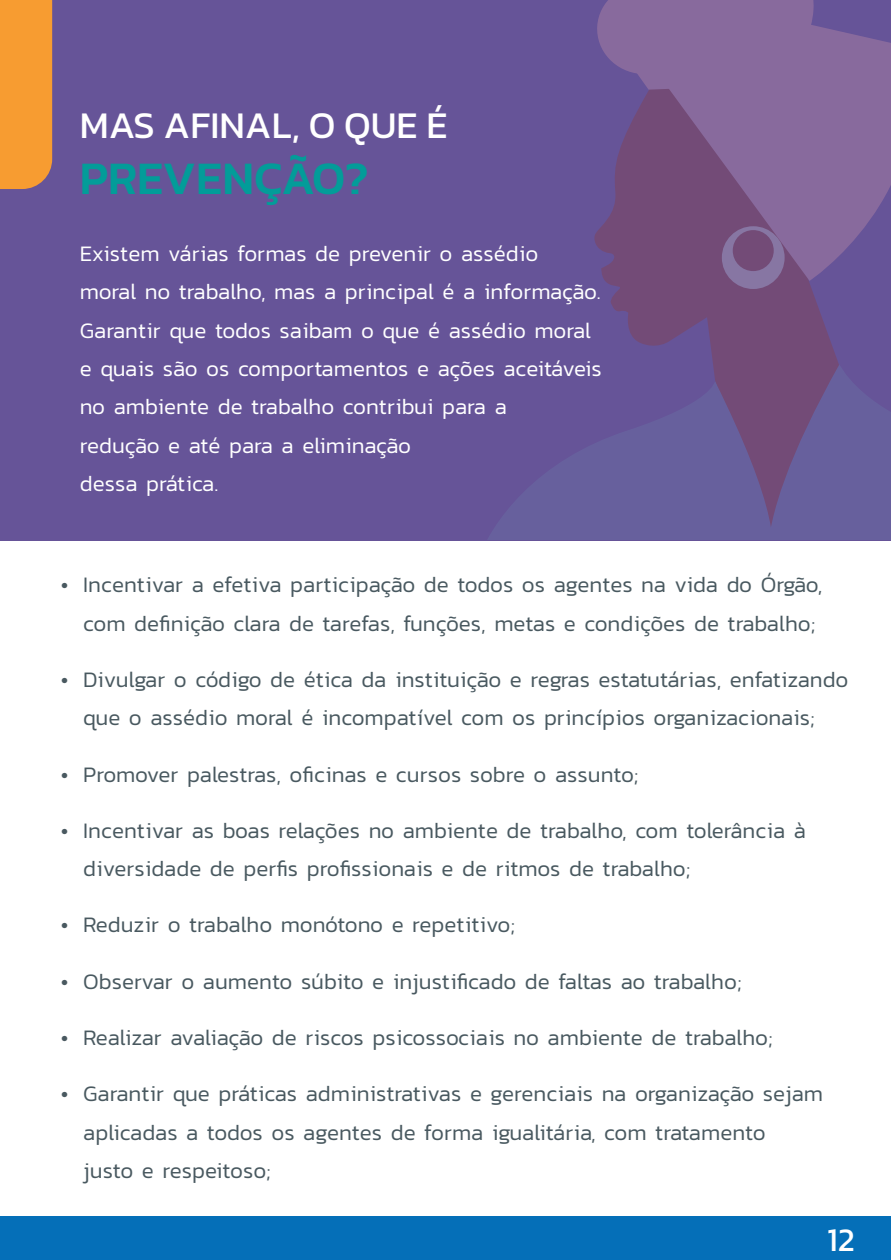
<style>
.page{position:relative;width:891px;height:1260px;background:#fff}
.page>*{position:absolute;margin:0;border:0;box-sizing:border-box;transform-origin:0 0}
.t1{font:500 47.25px "Kanit";color:#039c99}
.t2{font:38.25px "Kanit";color:#fff}
.t3{font:33.3px "Kanit";color:#fff}
.t4{font:300 22.5px/38.2px "Kanit";color:#495960}
.t5{font:300 22.5px/38.2px "Kanit";color:#fff}
</style>
<div class="page">
<div style="left:0;top:1215px;width:890px;height:44px;background:#056fb8"></div>
<div style="left:0;top:0;width:890px;height:540px;background:#665498"></div>
<div style="left:0;top:0;width:52px;height:189px;background:#f79c31"></div>
<svg style="left:594px;top:90px;width:112px;height:256px;fill:#734b77"></svg>
<svg style="left:706px;top:281px;width:133px;height:83px;fill:#734b77"></svg>
<svg style="left:488px;top:467px;width:67px;height:72px;fill:#67609d"></svg>
<svg style="left:555px;top:364px;width:335px;height:175px"></svg>
<svg style="left:721px;top:281px;width:63px;height:8px"></svg>
<svg style="left:597px;top:0;width:217px;height:90px"></svg>
<svg style="left:668px;top:23px;width:222px;height:258px;fill:#886a9d"></svg>
<h2 class="t2" style="left:80px;top:97px;width:369px">MAS AFINAL, O QUE É</h2>
<h1 class="t1" style="left:80px;top:143px;width:290px">PREVENÇÃO?</h1>
<p class="t5" style="left:80px;top:234px;width:523px">Existem várias formas de prevenir o assédio<br>moral no trabalho, mas a principal é a informação.<br>Garantir que todos saibam o que é assédio moral e quais são os comportamentos e ações aceitáveis no ambiente de trabalho contribui para a<br>redução e até para a eliminação<br>dessa prática.</p>
<p class="t4" style="left:83px;top:565px;width:740px;text-indent:-23px">• Incentivar a efetiva participação de todos os agentes na vida do Órgão, com definição clara de tarefas, funções, metas e condições de trabalho;</p>
<p class="t4" style="left:61px;top:660px;width:788px;text-align:center">• Divulgar o código de ética da instituição e regras estatutárias, enfatizando que o assédio moral é incompatível com os princípios organizacionais;</p>
<p class="t4" style="left:61px;top:754px;width:579px">• Promover palestras, oficinas e cursos sobre o assunto;</p>
<p class="t4" style="left:83px;top:810px;width:724px;text-indent:-23px">• Incentivar as boas relações no ambiente de trabalho, com tolerância à diversidade de perfis profissionais e de ritmos de trabalho;</p>
<p class="t4" style="left:61px;top:905px;width:455px">• Reduzir o trabalho monótono e repetitivo;</p>
<p class="t4" style="left:61px;top:961px;width:682px">• Observar o aumento súbito e injustificado de faltas ao trabalho;</p>
<p class="t4" style="left:61px;top:1017px;width:713px">• Realizar avaliação de riscos psicossociais no ambiente de trabalho;</p>
<p class="t4" style="left:83px;top:1074px;width:741px;text-indent:-23px">• Garantir que práticas administrativas e gerenciais na organização sejam aplicadas a todos os agentes de forma igualitária, com tratamento<br>justo e respeitoso;</p>
<h3 class="t3" style="left:826px;top:1214px;width:29px">12</h3>
</div>
